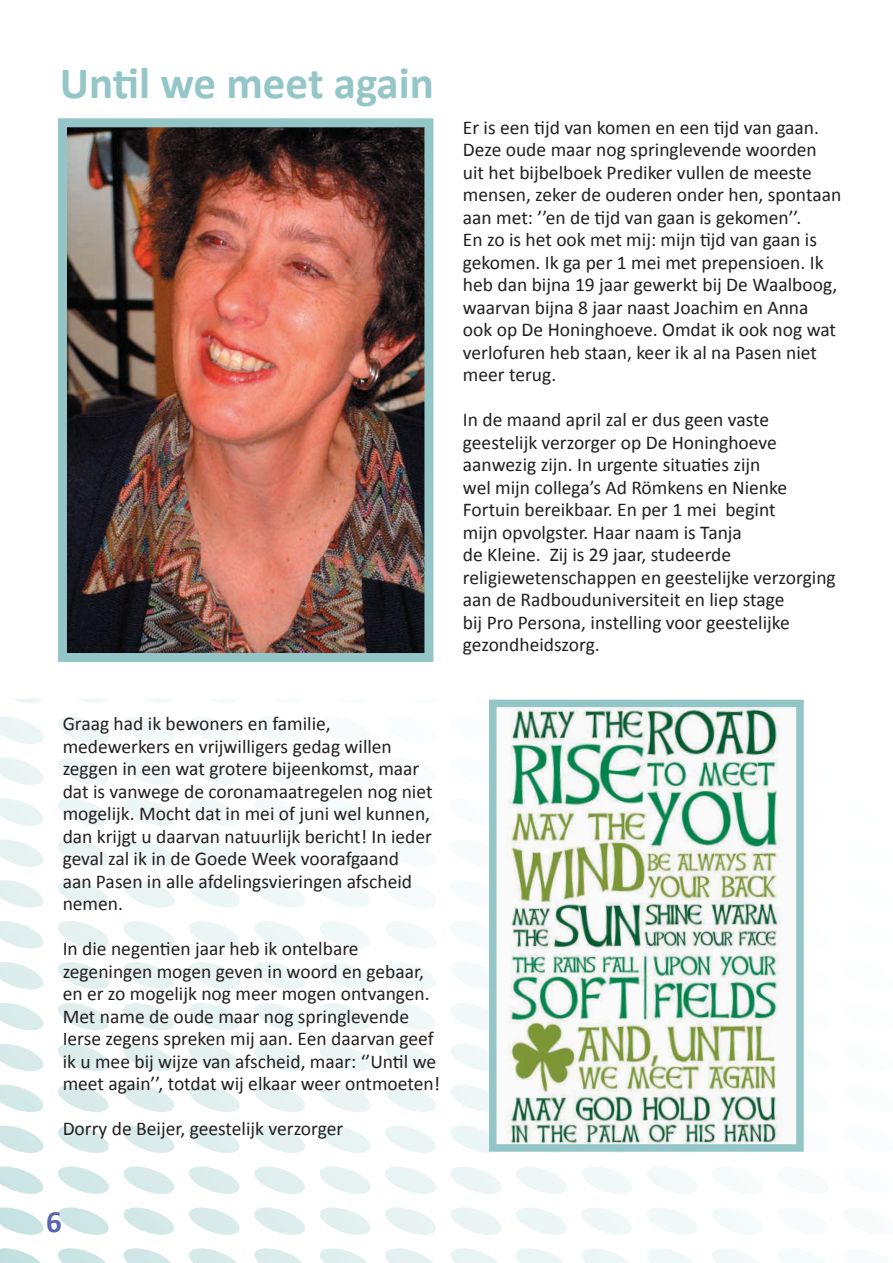
<style>
.page{position:relative;width:893px;height:1263px;background:#fff}
.page>*{position:absolute;margin:0;border:0;box-sizing:border-box;transform-origin:0 0}
.t1{font:700 45px "Calibri";color:#94c6c8}
.t2{font:700 31.05px "Calibri";color:#5966af}
.t3{font:19.5px/22.5px "Calibri";color:#231f20}
</style>
<div class="page">
<img style="left:0;top:1248px;width:41px;height:15px">
<img style="left:58px;top:1248px;width:48px;height:15px">
<img style="left:123px;top:1248px;width:48px;height:15px">
<img style="left:189px;top:1248px;width:48px;height:15px">
<img style="left:254px;top:1248px;width:48px;height:15px">
<img style="left:320px;top:1248px;width:48px;height:15px">
<img style="left:385px;top:1248px;width:48px;height:15px">
<img style="left:0;top:1207px;width:44px;height:28px">
<img style="left:58px;top:1207px;width:51px;height:28px">
<img style="left:123px;top:1207px;width:51px;height:28px">
<img style="left:189px;top:1207px;width:51px;height:28px">
<img style="left:254px;top:1207px;width:51px;height:28px">
<img style="left:320px;top:1212px;width:19px;height:19px">
<img style="left:385px;top:1212px;width:51px;height:23px">
<img style="left:0;top:1166px;width:44px;height:28px">
<img style="left:58px;top:1166px;width:51px;height:28px">
<img style="left:123px;top:1171px;width:51px;height:23px">
<img style="left:189px;top:1166px;width:51px;height:28px">
<img style="left:254px;top:1166px;width:51px;height:28px">
<img style="left:320px;top:1171px;width:11px;height:15px">
<img style="left:385px;top:1170px;width:51px;height:24px">
<svg style="left:647px;top:1171px;width:7px;height:11px"></svg>
<img style="left:0;top:1125px;width:44px;height:28px">
<img style="left:58px;top:1125px;width:51px;height:28px">
<img style="left:123px;top:1131px;width:21px;height:18px">
<img style="left:189px;top:1125px;width:51px;height:28px">
<img style="left:254px;top:1126px;width:51px;height:27px">
<img style="left:320px;top:1131px;width:13px;height:15px">
<img style="left:0;top:1085px;width:44px;height:27px">
<img style="left:58px;top:1088px;width:51px;height:24px">
<img style="left:123px;top:1090px;width:51px;height:22px">
<img style="left:189px;top:1090px;width:51px;height:22px">
<img style="left:254px;top:1085px;width:51px;height:27px">
<img style="left:320px;top:1090px;width:20px;height:18px">
<img style="left:0;top:1044px;width:44px;height:27px">
<img style="left:58px;top:1044px;width:51px;height:27px">
<img style="left:123px;top:1049px;width:51px;height:22px">
<img style="left:189px;top:1049px;width:51px;height:22px">
<img style="left:254px;top:1044px;width:51px;height:27px">
<img style="left:0;top:1003px;width:44px;height:27px">
<img style="left:58px;top:1008px;width:20px;height:19px">
<img style="left:123px;top:1008px;width:22px;height:19px">
<img style="left:189px;top:1003px;width:51px;height:27px">
<img style="left:0;top:962px;width:44px;height:27px">
<img style="left:58px;top:962px;width:51px;height:27px">
<img style="left:123px;top:967px;width:51px;height:22px">
<img style="left:189px;top:967px;width:51px;height:22px">
<img style="left:0;top:921px;width:44px;height:27px">
<img style="left:58px;top:924px;width:51px;height:24px">
<svg style="left:123px;top:926px;width:4px;height:8px"></svg>
<img style="left:0;top:880px;width:43px;height:28px">
<img style="left:58px;top:885px;width:20px;height:19px">
<img style="left:0;top:839px;width:43px;height:28px">
<img style="left:58px;top:843px;width:51px;height:24px">
<svg style="left:124px;top:803px;width:7px;height:12px"></svg>
<img style="left:489px;top:699px;width:12px;height:1px">
<svg style="left:489px;top:700px;width:315px;height:452px"></svg>
<img style="left:58px;top:118px;width:375px;height:544px">
<h1 class="t1" style="left:60px;top:51px;width:376px">Until we meet again</h1>
<p class="t3" style="left:63px;top:712px;width:371px">Graag had ik bewoners en familie, medewerkers en vrijwilligers gedag willen zeggen in een wat grotere bijeenkomst, maar dat is vanwege de coronamaatregelen nog niet mogelijk. Mocht dat in mei of juni wel kunnen, dan krijgt u daarvan natuurlijk bericht! In ieder geval zal ik in de Goede Week voorafgaand aan Pasen in alle afdelingsvieringen afscheid nemen.</p>
<p class="t3" style="left:63px;top:937px;width:379px">In die negentien jaar heb ik ontelbare zegeningen mogen geven in woord en gebaar, en er zo mogelijk nog meer mogen ontvangen.<br>Met name de oude maar nog springlevende Ierse zegens spreken mij aan. Een daarvan geef ik u mee bij wijze van afscheid, maar: ‘’Until we meet again’’, totdat wij elkaar weer ontmoeten!</p>
<p class="t3" style="left:63px;top:1117px;width:282px">Dorry de Beijer, geestelijk verzorger</p>
<p class="t3" style="left:463px;top:116px;width:380px">Er is een tijd van komen en een tijd van gaan.<br>Deze oude maar nog springlevende woorden uit het bijbelboek Prediker vullen de meeste mensen, zeker de ouderen onder hen, spontaan aan met: ’’en de tijd van gaan is gekomen’’.<br>En zo is het ook met mij: mijn tijd van gaan is gekomen. Ik ga per 1 mei met prepensioen. Ik heb dan bijna 19 jaar gewerkt bij De Waalboog, waarvan bijna 8 jaar naast Joachim en Anna ook op De Honinghoeve. Omdat ik ook nog wat verlofuren heb staan, keer ik al na Pasen niet meer terug.</p>
<p class="t3" style="left:463px;top:409px;width:374px">In de maand april zal er dus geen vaste geestelijk verzorger op De Honinghoeve aanwezig zijn. In urgente situaties zijn<br>wel mijn collega’s Ad Römkens en Nienke Fortuin bereikbaar. En per 1 mei begint<br>mijn opvolgster. Haar naam is Tanja<br>de Kleine. Zij is 29 jaar, studeerde religiewetenschappen en geestelijke verzorging aan de Radbouduniversiteit en liep stage<br>bij Pro Persona, instelling voor geestelijke gezondheidszorg.</p>
<h2 class="t2" style="left:46px;top:1200px;width:17px">6</h2>
</div>
